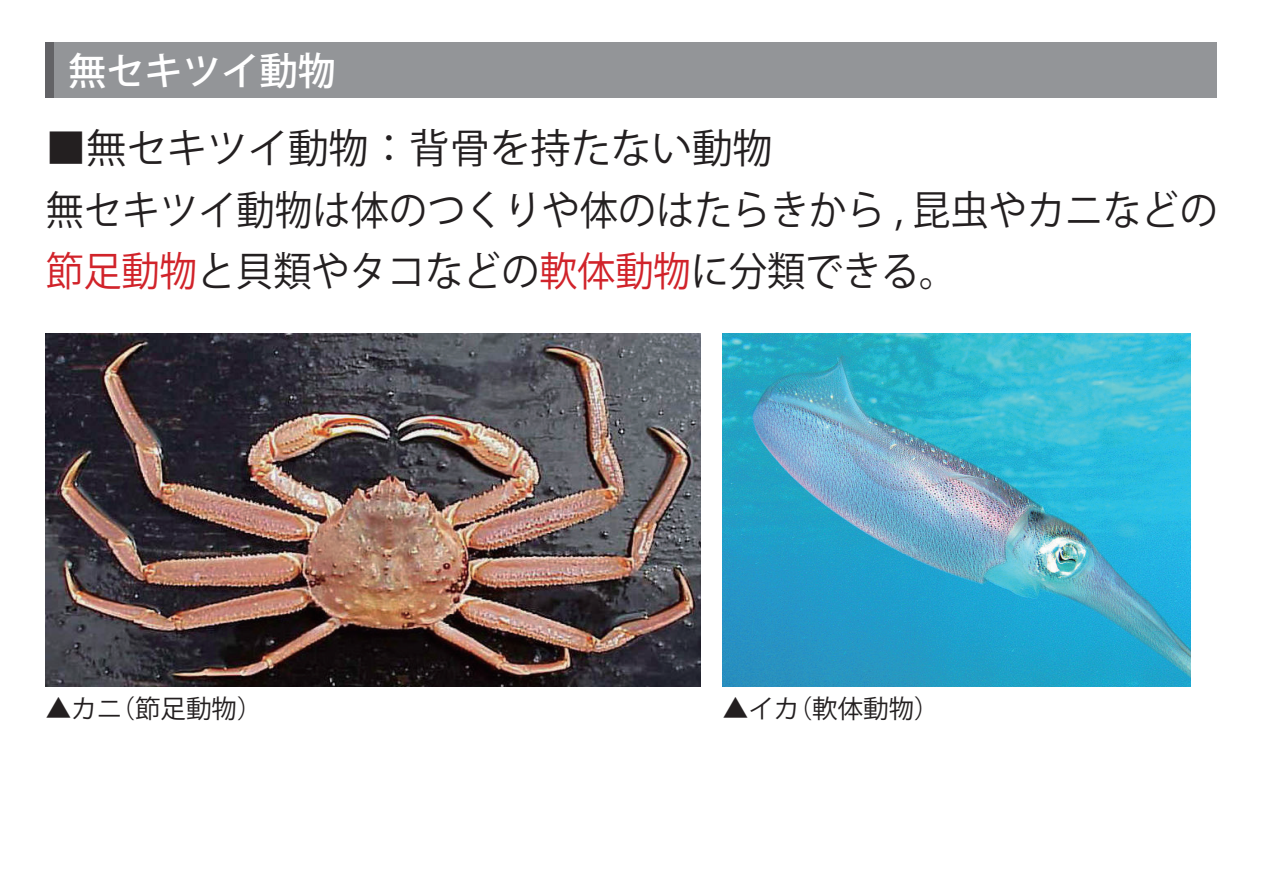
<style>
.page{position:relative;width:1263px;height:893px;background:#fff}
.page>*{position:absolute;margin:0;border:0;box-sizing:border-box;transform-origin:0 0}
.t1{font:40.35px/61.7px "Koz Go Pr 6 N";color:#231f20}
.t2{font:500 38.25px "Koz Go Pr 6 N";color:#fff}
.t3{font:25.5px "Koz Go Pr 6 N";color:#231f20}
.s1{color:#d1232a}
</style>
<div class="page">
<img style="left:46px;top:334px;width:655px;height:353px">
<img style="left:723px;top:334px;width:468px;height:353px">
<div style="left:46px;top:43px;width:1171px;height:55px;background:#939598"></div>
<div style="left:46px;top:43px;width:8px;height:55px;background:#636366"></div>
<p class="t2" style="left:68px;top:49px;width:269px">無セキツイ動物</p>
<p class="t1" style="left:46px;top:118px;width:1173px">■無セキツイ動物：背骨を持たない動物<br>無セキツイ動物は体のつくりや体のはたらきから , 昆虫やカニなどの<span class="s1">節足動物</span>と貝類やタコなどの<span class="s1">軟体動物</span>に分類できる。</p>
<p class="t3" style="left:46px;top:694px;width:218px">▲カニ（節足動物）</p>
<p class="t3" style="left:723px;top:694px;width:218px">▲イカ（軟体動物）</p>
</div>
